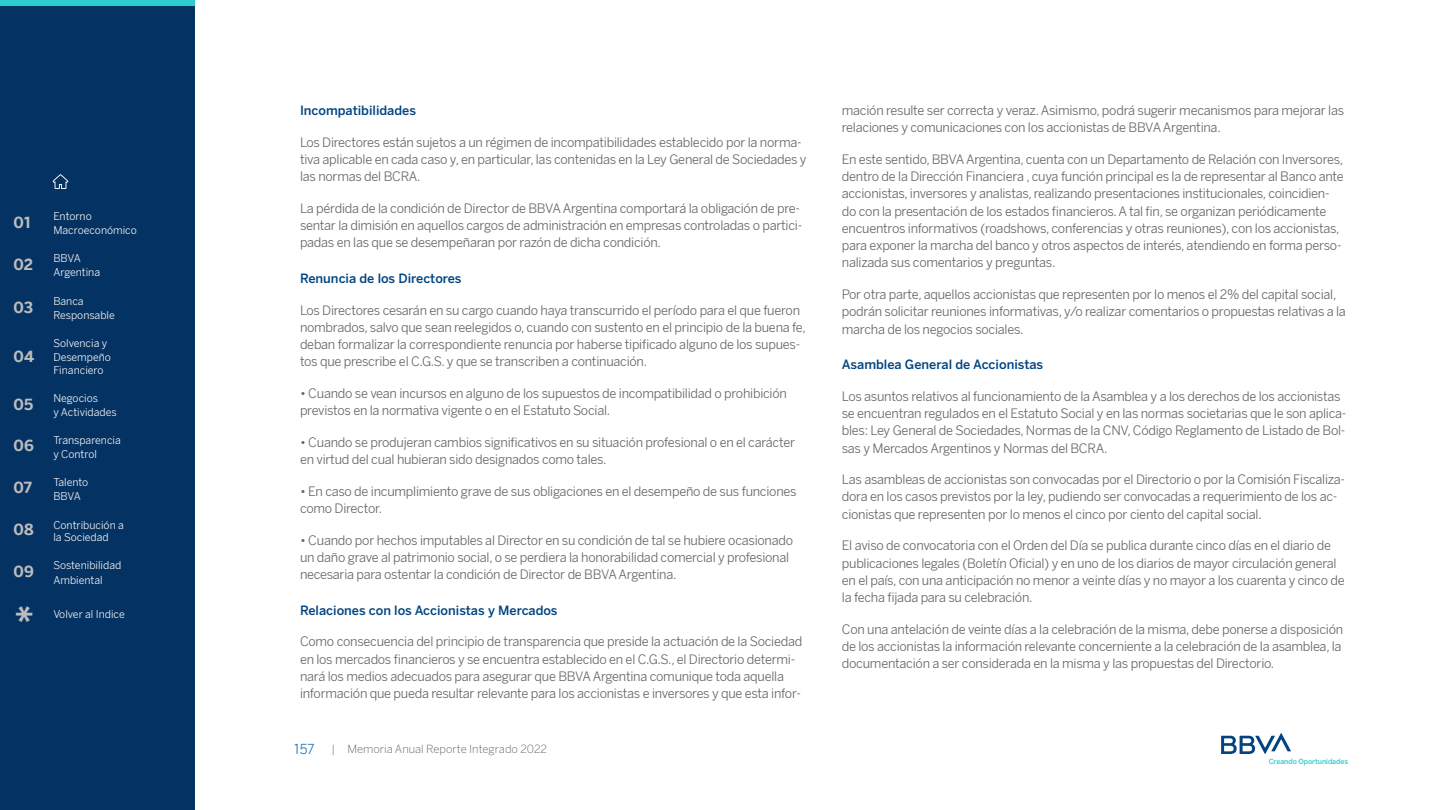
<style>
.page{position:relative;width:1440px;height:810px;background:#fff}
.page>*{position:absolute;margin:0;border:0;box-sizing:border-box;transform-origin:0 0}
.t1{font:700 36px "BBVA Benton Sans";color:#bdbdbd}
.t2{font:700 15px "BBVA Benton Sans";color:#bdbdbd}
.t3{font:13.5px "BBVA Benton Sans";color:#1973b8}
.t4{font:12.75px/17.2px "BBVA Benton Sans";letter-spacing:-.02em;color:#666}
.t5{font:500 12.75px "Benton Sans BBVA";color:#004481}
.t6{font:300 11.25px "BBVA Benton Sans";color:#666}
.t7{font:10.5px/14.1px "BBVA Benton Sans";color:#f4f4f4}
.t8{font:500 7.12px "Benton Sans BBVA";letter-spacing:-.015em;color:#2dcccd}
</style>
<div class="page">
<div style="left:0;top:0;width:195px;height:810px;background:#043263"></div>
<svg style="left:52px;top:174px;width:17px;height:15px"></svg>
<svg style="left:1221px;top:733px;width:70px;height:21px"></svg>
<div style="left:0;top:0;width:195px;height:6px;background:#2dcccd"></div>
<p class="t2" style="left:14px;top:214px;width:19px">01</p>
<p class="t2" style="left:14px;top:255px;width:21px">02</p>
<p class="t2" style="left:14px;top:298px;width:21px">03</p>
<p class="t2" style="left:14px;top:347px;width:22px">04</p>
<p class="t2" style="left:14px;top:395px;width:21px">05</p>
<p class="t2" style="left:14px;top:437px;width:22px">06</p>
<p class="t2" style="left:14px;top:478px;width:20px">07</p>
<p class="t2" style="left:14px;top:521px;width:22px">08</p>
<p class="t2" style="left:14px;top:562px;width:22px">09</p>
<h1 class="t1" style="left:15px;top:597px;width:20px">*</h1>
<p class="t7" style="left:53px;top:209px;width:85px">Entorno<br>Macroeconómico</p>
<p class="t7" style="left:53px;top:251px;width:48px">BBVA<br>Argentina</p>
<p class="t7" style="left:53px;top:294px;width:63px">Banca<br>Responsable</p>
<p class="t7" style="left:53px;top:336px;width:59px">Solvencia y<br>Desempeño</p>
<p class="t7" style="left:53px;top:363px;width:52px">Financiero</p>
<p class="t7" style="left:53px;top:391px;width:65px">Negocios<br>y Actividades</p>
<p class="t7" style="left:53px;top:433px;width:69px">Transparencia y Control</p>
<p class="t7" style="left:53px;top:476px;width:37px">Talento<br>BBVA</p>
<p class="t7" style="left:53px;top:519px;width:72px;line-height:12.6px">Contribución a la Sociedad</p>
<p class="t7" style="left:53px;top:559px;width:69px">Sostenibilidad<br>Ambiental</p>
<p class="t7" style="left:53px;top:607px;width:73px">Volver al Indice</p>
<p class="t5" style="left:300px;top:103px;width:118px">Incompatibilidades</p>
<p class="t4" style="left:300px;top:133px;width:508px">Los Directores están sujetos a un régimen de incompatibilidades establecido por la norma&shy;tiva aplicable en cada caso y, en particular, las contenidas en la Ley General de Sociedades y las normas del BCRA.</p>
<p class="t4" style="left:300px;top:200px;width:504px">La pérdida de la condición de Director de BBVA Argentina comportará la obligación de pre&shy;sentar la dimisión en aquellos cargos de administración en empresas controladas o partici&shy;padas en las que se desempeñaran por razón de dicha condición.</p>
<p class="t5" style="left:300px;top:270px;width:163px">Renuncia de los Directores</p>
<p class="t4" style="left:300px;top:301px;width:507px">Los Directores cesarán en su cargo cuando haya transcurrido el período para el que fueron nombrados, salvo que sean reelegidos o, cuando con sustento en el principio de la buena fe, deban formalizar la correspondiente renuncia por haberse tipificado alguno de los supues&shy;tos que prescribe el C.G.S. y que se transcriben a continuación.</p>
<p class="t4" style="left:300px;top:385px;width:488px">• Cuando se vean incursos en alguno de los supuestos de incompatibilidad o prohibición previstos en la normativa vigente o en el Estatuto Social.</p>
<p class="t4" style="left:300px;top:434px;width:497px">• Cuando se produjeran cambios significativos en su situación profesional o en el carácter en virtud del cual hubieran sido designados como tales.</p>
<p class="t4" style="left:300px;top:483px;width:498px">• En caso de incumplimiento grave de sus obligaciones en el desempeño de sus funciones como Director.</p>
<p class="t4" style="left:300px;top:532px;width:495px">• Cuando por hechos imputables al Director en su condición de tal se hubiere ocasionado un daño grave al patrimonio social, o se perdiera la honorabilidad comercial y profesional necesaria para ostentar la condición de Director de BBVA Argentina.</p>
<p class="t5" style="left:300px;top:602px;width:259px">Relaciones con los Accionistas y Mercados</p>
<p class="t4" style="left:300px;top:633px;width:504px">Como consecuencia del principio de transparencia que preside la actuación de la Sociedad en los mercados financieros y se encuentra establecido en el C.G.S., el Directorio determi&shy;nará los medios adecuados para asegurar que BBVA Argentina comunique toda aquella información que pueda resultar relevante para los accionistas e inversores y que esta infor-</p>
<p class="t3" style="left:294px;top:741px;width:22px">157</p>
<p class="t6" style="left:332px;top:742px;width:217px">| Memoria Anual Reporte Integrado 2022</p>
<p class="t4" style="left:842px;top:102px;width:504px">mación resulte ser correcta y veraz. Asimismo, podrá sugerir mecanismos para mejorar las relaciones y comunicaciones con los accionistas de BBVA Argentina.</p>
<p class="t4" style="left:842px;top:151px;width:503px">En este sentido, BBVA Argentina, cuenta con un Departamento de Relación con Inversores, dentro de la Dirección Financiera , cuya función principal es la de representar al Banco ante accionistas, inversores y analistas, realizando presentaciones institucionales, coincidien&shy;do con la presentación de los estados financieros. A tal fin, se organizan periódicamente encuentros informativos (roadshows, conferencias y otras reuniones), con los accionistas, para exponer la marcha del banco y otros aspectos de interés, atendiendo en forma perso&shy;nalizada sus comentarios y preguntas.</p>
<p class="t4" style="left:842px;top:286px;width:506px">Por otra parte, aquellos accionistas que representen por lo menos el 2% del capital social, podrán solicitar reuniones informativas, y/o realizar comentarios o propuestas relativas a la marcha de los negocios sociales.</p>
<p class="t5" style="left:842px;top:357px;width:203px">Asamblea General de Accionistas</p>
<p class="t4" style="left:842px;top:388px;width:506px">Los asuntos relativos al funcionamiento de la Asamblea y a los derechos de los accionistas se encuentran regulados en el Estatuto Social y en las normas societarias que le son aplica&shy;bles: Ley General de Sociedades, Normas de la CNV, Código Reglamento de Listado de Bol&shy;sas y Mercados Argentinos y Normas del BCRA.</p>
<p class="t4" style="left:842px;top:471px;width:505px">Las asambleas de accionistas son convocadas por el Directorio o por la Comisión Fiscaliza&shy;dora en los casos previstos por la ley, pudiendo ser convocadas a requerimiento de los ac&shy;cionistas que representen por lo menos el cinco por ciento del capital social.</p>
<p class="t4" style="left:842px;top:537px;width:504px">El aviso de convocatoria con el Orden del Día se publica durante cinco días en el diario de publicaciones legales (Boletín Oficial) y en uno de los diarios de mayor circulación general en el país, con una anticipación no menor a veinte días y no mayor a los cuarenta y cinco de la fecha fijada para su celebración.</p>
<p class="t4" style="left:842px;top:621px;width:503px">Con una antelación de veinte días a la celebración de la misma, debe ponerse a disposición de los accionistas la información relevante concerniente a la celebración de la asamblea, la documentación a ser considerada en la misma y las propuestas del Directorio.</p>
<p class="t8" style="left:1269px;top:757px;width:81px">Creando Oportunidades</p>
</div>
